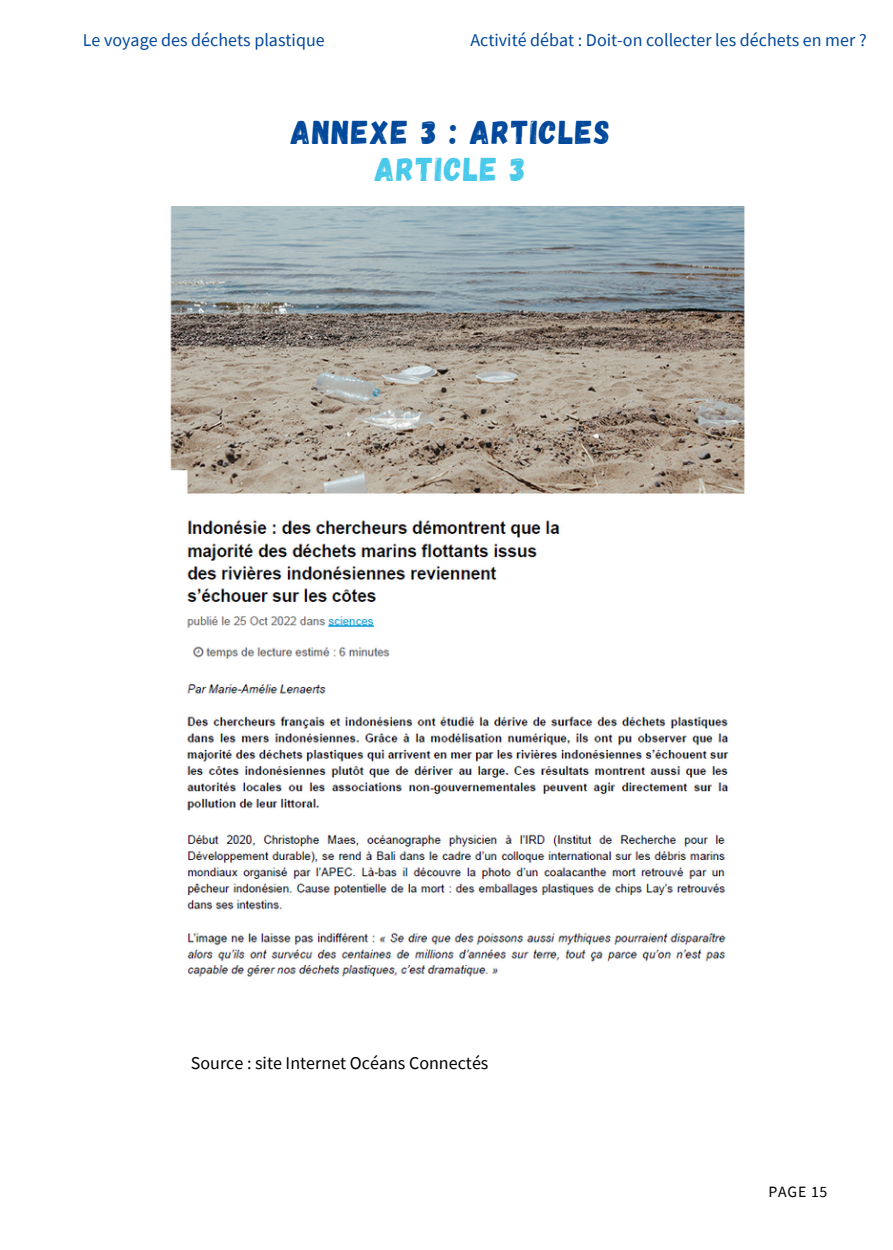
<style>
.page{position:relative;width:893px;height:1250px;background:#fff}
.page>*{position:absolute;margin:0;border:0;box-sizing:border-box;transform-origin:0 0}
.t1{font:33px "Gagalin";letter-spacing:.05em;color:#00489b}
.t2{font:33px "Gagalin";letter-spacing:.05em;color:#49c9ea}
.t3{font:18px "Source Sans Pro";color:#00489b}
.t4{font:18px "Source Sans Pro";color:#000}
.t5{font:15.75px "Source Sans Pro";letter-spacing:.05em;color:#000}
</style>
<div class="page">
<img style="left:170px;top:207px;width:575px;height:604px">
<img style="left:187px;top:834px;width:539px;height:143px">
<p class="t3" style="left:83px;top:28px;width:243px">Le voyage des déchets plastique</p>
<p class="t3" style="left:470px;top:28px;width:398px">Activité débat : Doit-on collecter les déchets en mer ?</p>
<p class="t1" style="left:291px;top:110px;width:320px">ANNEXE 3 : ARTICLES</p>
<p class="t2" style="left:375px;top:148px;width:152px">ARTICLE 3</p>
<p class="t4" style="left:191px;top:1051px;width:299px">Source : site Internet Océans Connectés</p>
<p class="t5" style="left:768px;top:1181px;width:61px">PAGE 15</p>
</div>
